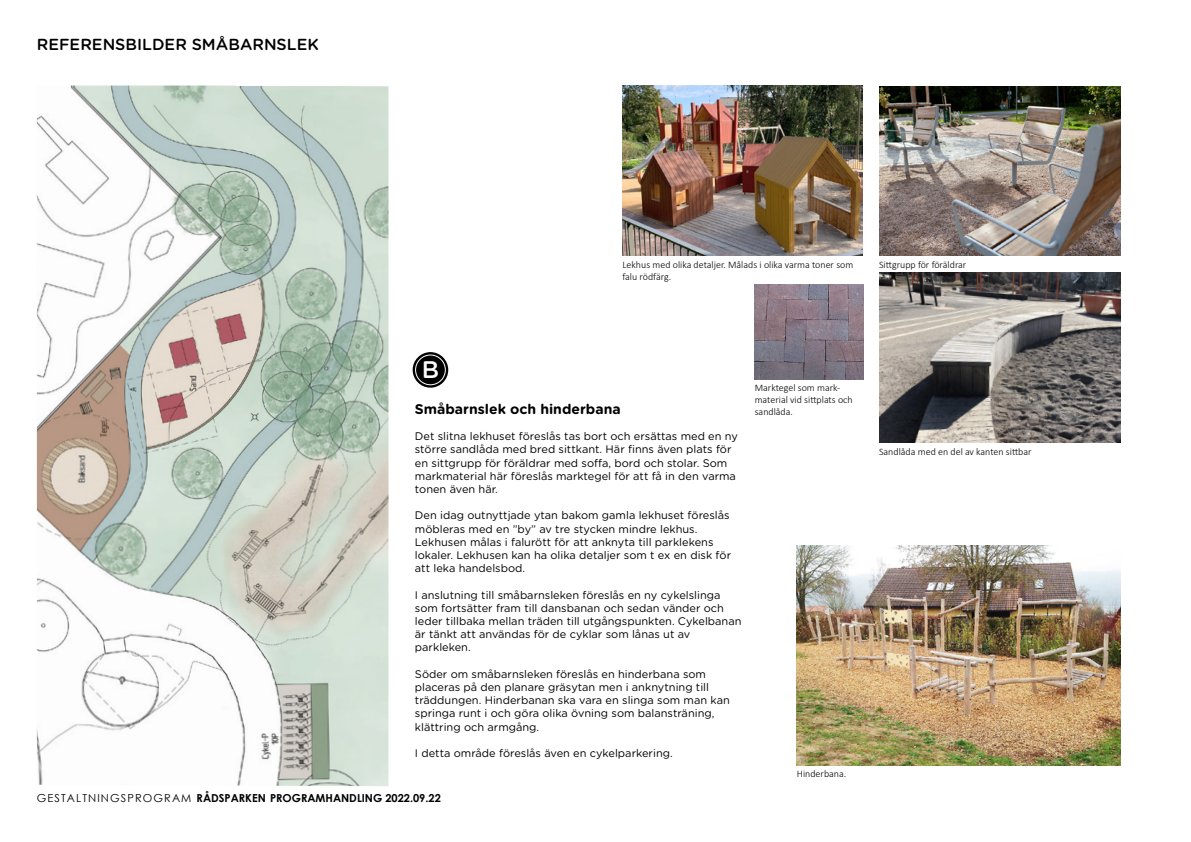
<style>
.page{position:relative;width:1191px;height:842px;background:#fff}
.page>*{position:absolute;margin:0;border:0;box-sizing:border-box;transform-origin:0 0}
.t1{font:500 24px "Gotham Rounded";color:#fff}
.t2{font:500 16px "Gotham Rounded";color:#000}
.t3{font:700 14px "Gotham Rounded";color:#000}
.t4{font:11px/13.2px "Gotham Rounded";color:#000}
.t5{font:700 11px "Century Gothic";color:#000}
.t6{font:300 10px/12px "Calibri";color:#000}
.s1{font-weight:400}
</style>
<div class="page">
<img style="left:797px;top:545px;width:323px;height:220px">
<img style="left:622px;top:86px;width:240px;height:170px">
<img style="left:879px;top:86px;width:241px;height:170px">
<img style="left:37px;top:86px;width:351px;height:700px">
<svg style="left:413px;top:352px;width:35px;height:36px"></svg>
<div style="left:415px;top:355px;width:30px;height:30px;background:#000;border-radius:50%"></div>
<div style="left:415px;top:354px;width:31px;height:31px;border:1px solid #fff;border-radius:50%"></div>
<img style="left:879px;top:272px;width:241px;height:170px">
<img style="left:754px;top:285px;width:109px;height:94px">
<h2 class="t2" style="left:37px;top:33px;width:283px">REFERENSBILDER SMÅBARNSLEK</h2>
<h1 class="t1" style="left:422px;top:353px;width:19px">B</h1>
<p class="t6" style="left:622px;top:258px;width:232px">Lekhus med olika detaljer. Målads i olika varma toner som falu rödfärg.</p>
<p class="t6" style="left:879px;top:258px;width:89px">Sittgrupp för föräldrar</p>
<p class="t3" style="left:415px;top:399px;width:207px">Småbarnslek och hinderbana</p>
<p class="t4" style="left:415px;top:429px;width:324px">Det slitna lekhuset föreslås tas bort och ersättas med en ny större sandlåda med bred sittkant. Här finns även plats för en sittgrupp för föräldrar med soffa, bord och stolar. Som markmaterial här föreslås marktegel för att få in den varma tonen även här.</p>
<p class="t4" style="left:415px;top:508px;width:318px">Den idag outnyttjade ytan bakom gamla lekhuset föreslås möbleras med en ”by” av tre stycken mindre lekhus.<br>Lekhusen målas i falurött för att anknyta till parklekens lokaler. Lekhusen kan ha olika detaljer som t ex en disk för att leka handelsbod.</p>
<p class="t4" style="left:415px;top:588px;width:328px">I anslutning till småbarnsleken föreslås en ny cykelslinga som fortsätter fram till dansbanan och sedan vänder och leder tillbaka mellan träden till utgångspunkten. Cykelbanan är tänkt att användas för de cyklar som lånas ut av parkleken.</p>
<p class="t4" style="left:415px;top:667px;width:316px">Söder om småbarnsleken föreslås en hinderbana som placeras på den planare gräsytan men i anknytning till träddungen. Hinderbanan ska vara en slinga som man kan springa runt i och göra olika övning som balansträning, klättring och armgång.</p>
<p class="t4" style="left:415px;top:746px;width:259px">I detta område föreslås även en cykelparkering.</p>
<p class="t6" style="left:754px;top:381px;width:99px">Marktegel som mark&shy;material vid sittplats och sandlåda.</p>
<p class="t6" style="left:797px;top:768px;width:51px">Hinderbana.</p>
<p class="t6" style="left:879px;top:446px;width:154px">Sandlåda med en del av kanten sittbar</p>
<p class="t5" style="left:37px;top:790px;width:405px"><span class="s1">GESTALTNINGSPROGRAM</span> RÅDSPARKEN PROGRAMHANDLING 2022.09.22</p>
</div>
